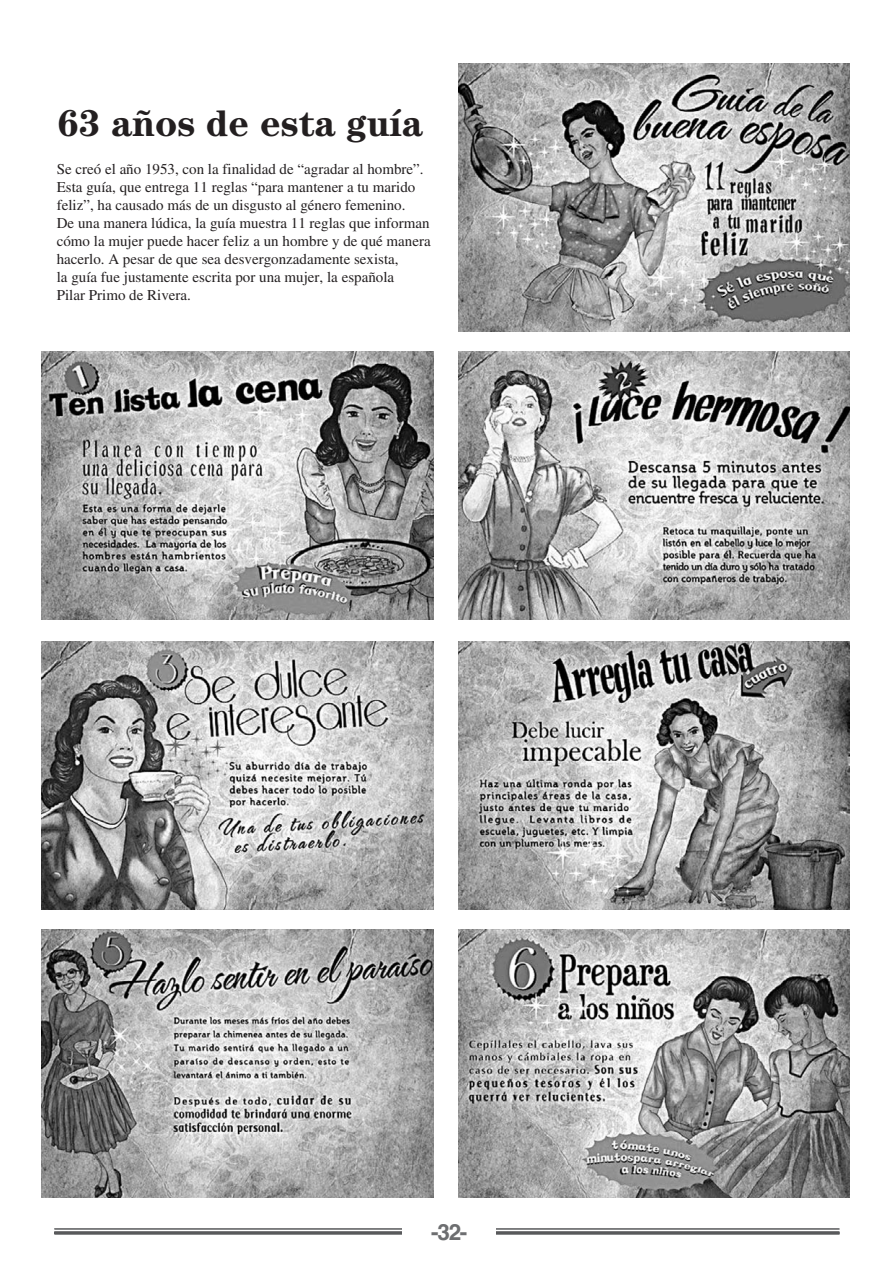
<style>
.page{position:relative;width:893px;height:1263px;background:#fff}
.page>*{position:absolute;margin:0;border:0;box-sizing:border-box;transform-origin:0 0}
.t1{font:700 37.5px "Century";color:#231f20}
.t2{font:700 22.5px "Helvetica";color:#6d6e70}
.t3{font:15px/18px "Times";color:#231f20}
</style>
<div class="page">
<hr style="left:54px;top:1228px;width:785px;height:1px;background:#58595b">
<hr style="left:55px;top:1228px;width:785px;height:1px;background:#58595b">
<hr style="left:55px;top:1231px;width:785px;height:3px;background:#58595b">
<div style="left:403px;top:1212px;width:93px;height:45px;background:#fff"></div>
<img style="left:459px;top:63px;width:391px;height:268px">
<img style="left:42px;top:352px;width:391px;height:268px">
<img style="left:459px;top:352px;width:391px;height:268px">
<img style="left:42px;top:642px;width:391px;height:267px">
<img style="left:459px;top:642px;width:391px;height:267px">
<img style="left:42px;top:930px;width:391px;height:268px">
<img style="left:459px;top:930px;width:391px;height:268px">
<h1 class="t1" style="left:58px;top:111px;width:367px">63 años de esta guía</h1>
<p class="t3" style="left:57px;top:161px;width:375px">Se creó el año 1953, con la finalidad de “agradar al hombre”.<br>Esta guía, que entrega 11 reglas “para mantener a tu marido feliz”, ha causado más de un disgusto al género femenino.<br>De una manera lúdica, la guía muestra 11 reglas que informan cómo la mujer puede hacer feliz a un hombre y de qué manera hacerlo. A pesar de que sea desvergonzadamente sexista,<br>la guía fue justamente escrita por una mujer, la española<br>Pilar Primo de Rivera.</p>
<h2 class="t2" style="left:431px;top:1224px;width:38px">-32-</h2>
</div>
